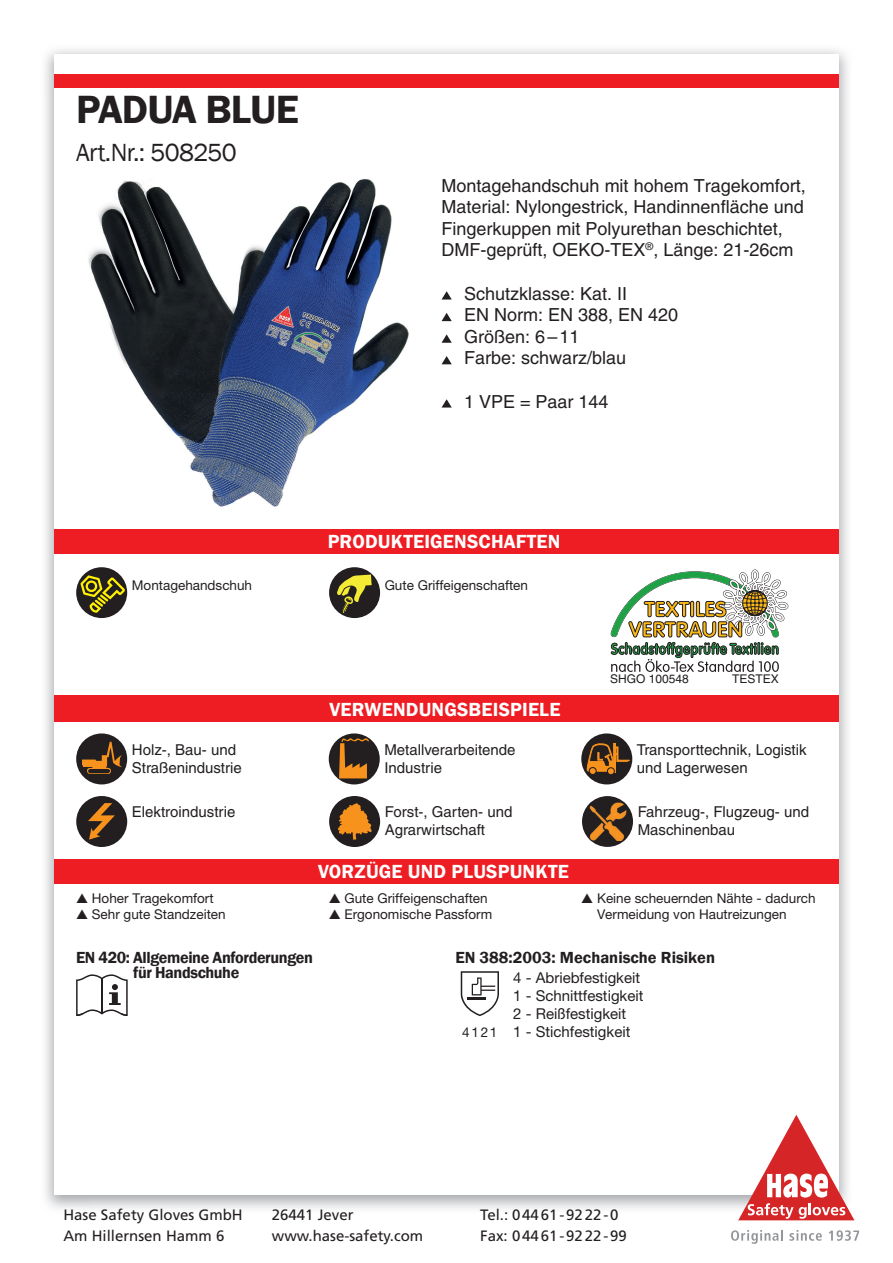
<style>
.page{position:relative;width:893px;height:1263px;background:#fff}
.page>*{position:absolute;margin:0;border:0;box-sizing:border-box;transform-origin:0 0}
.t1{font:600 40.5px "Franklin Gothic";letter-spacing:-.02em;color:#231f20}
.t2{font:25.5px "Franklin Gothic";letter-spacing:-.025em;color:#231f20}
.t3{font:600 19.5px "Franklin Gothic";letter-spacing:.01em;color:#fff}
.t4{font:18px/21.6px "Helvetica AFF";color:#231f20}
.t5{font:600 16.5px/15px "Franklin Gothic";letter-spacing:-.025em;color:#231f20}
.t6{font:600 16.5px "Franklin Gothic";color:#231f20}
.t7{font:15px/18px "Helvetica AFF";color:#231f20}
.t8{font:15px/21px "Frutiger";color:#231f20}
.t9{font:15px "Helvetica Neue AFF 55 Roman";color:#231f20}
.t10{font:13.5px/16.2px "Helvetica Neue AFF 55 Roman";color:#231f20}
.t11{font:12px "Helvetica AFF";color:#231f20}
.s1{font-size:13.5px}
</style>
<div class="page">
<div style="left:54px;top:74px;width:785px;height:14px;background:#ee1d23"></div>
<svg style="left:738px;top:1115px;width:116px;height:105px"></svg>
<svg style="left:731px;top:1230px;width:52px;height:14px"></svg>
<svg style="left:789px;top:1230px;width:33px;height:11px"></svg>
<svg style="left:829px;top:1230px;width:30px;height:11px"></svg>
<div style="left:54px;top:529px;width:785px;height:25px;background:#ee1d23"></div>
<div style="left:54px;top:696px;width:785px;height:26px;background:#ee1d23"></div>
<div style="left:54px;top:858px;width:785px;height:25px;background:#ee1d23"></div>
<img style="left:88px;top:179px;width:320px;height:328px">
<svg style="left:442px;top:291px;width:10px;height:9px"></svg>
<svg style="left:442px;top:313px;width:10px;height:8px"></svg>
<svg style="left:442px;top:334px;width:10px;height:9px"></svg>
<svg style="left:442px;top:356px;width:10px;height:8px"></svg>
<svg style="left:442px;top:399px;width:10px;height:9px"></svg>
<div style="left:76px;top:733px;width:51px;height:51px;background:#231f20;border-radius:50%"></div>
<svg style="left:82px;top:742px;width:40px;height:32px"></svg>
<div style="left:329px;top:733px;width:51px;height:51px;background:#231f20;border-radius:50%"></div>
<svg style="left:339px;top:737px;width:30px;height:41px"></svg>
<div style="left:581px;top:733px;width:51px;height:51px;background:#231f20;border-radius:50%"></div>
<svg style="left:586px;top:742px;width:44px;height:30px"></svg>
<div style="left:589px;top:767px;width:7px;height:7px;background:#f7931d;border-radius:50%"></div>
<div style="left:589px;top:767px;width:8px;height:8px;border:1px solid #231f20;border-radius:50%"></div>
<div style="left:607px;top:768px;width:7px;height:7px;background:#f7931d;border-radius:50%"></div>
<div style="left:607px;top:767px;width:8px;height:8px;border:1px solid #231f20;border-radius:50%"></div>
<div style="left:76px;top:796px;width:51px;height:51px;background:#231f20;border-radius:50%"></div>
<svg style="left:88px;top:803px;width:27px;height:36px"></svg>
<div style="left:329px;top:796px;width:51px;height:51px;background:#231f20;border-radius:50%"></div>
<svg style="left:338px;top:803px;width:34px;height:36px"></svg>
<div style="left:582px;top:796px;width:51px;height:51px;background:#231f20;border-radius:50%"></div>
<img style="left:590px;top:802px;width:36px;height:39px">
<svg style="left:76px;top:974px;width:52px;height:42px"></svg>
<svg style="left:461px;top:971px;width:38px;height:45px"></svg>
<div style="left:76px;top:567px;width:51px;height:51px;background:#231f20;border-radius:50%"></div>
<svg style="left:80px;top:575px;width:45px;height:38px"></svg>
<div style="left:329px;top:567px;width:51px;height:51px;background:#231f20;border-radius:50%"></div>
<svg style="left:337px;top:574px;width:35px;height:39px"></svg>
<svg style="left:610px;top:569px;width:179px;height:103px"></svg>
<h1 class="t1" style="left:76px;top:84px;width:224px">PADUA BLUE</h1>
<h2 class="t2" style="left:76px;top:136px;width:162px">Art.Nr.: 508250</h2>
<p class="t4" style="left:442px;top:174px;width:366px">Montagehandschuh mit hohem Tragekomfort, Material: Nylongestrick, Handinnenfläche und Fingerkuppen mit Polyurethan beschichtet, DMF-geprüft, OEKO-TEX<sup>®</sup>, Länge: 21-26cm</p>
<p class="t4" style="left:464px;top:282px;width:216px">Schutzklasse: Kat. II<br>EN Norm: EN 388, EN 420<br>Größen: 6 – 11<br>Farbe: schwarz/blau</p>
<p class="t4" style="left:464px;top:390px;width:146px">1 VPE = Paar 144</p>
<p class="t3" style="left:328px;top:530px;width:234px">PRODUKTEIGENSCHAFTEN</p>
<p class="t10" style="left:132px;top:576px;width:122px">Montagehandschuh</p>
<p class="t10" style="left:385px;top:576px;width:145px">Gute Griffeigenschaften</p>
<p class="t3" style="left:330px;top:697px;width:232px">VERWENDUNGSBEISPIELE</p>
<p class="t11" style="left:610px;top:671px;width:80px">SHGO 100548</p>
<p class="t11" style="left:732px;top:671px;width:48px">TESTEX</p>
<p class="t7" style="left:132px;top:741px;width:112px">Holz-, Bau- und<br>Straßenindustrie</p>
<p class="t7" style="left:384px;top:741px;width:133px">Metallverarbeitende<br>Industrie</p>
<p class="t7" style="left:637px;top:741px;width:171px">Transporttechnik, Logistik und Lagerwesen</p>
<p class="t7" style="left:132px;top:803px;width:105px">Elektroindustrie</p>
<p class="t7" style="left:385px;top:803px;width:129px">Forst-, Garten- und<br>Agrarwirtschaft</p>
<p class="t7" style="left:638px;top:803px;width:173px">Fahrzeug-, Flugzeug- und<br>Maschinenbau</p>
<p class="t10" style="left:76px;top:890px;width:139px">▲ Hoher Tragekomfort</p>
<p class="t10" style="left:76px;top:906px;width:151px">▲ Sehr gute Standzeiten</p>
<p class="t3" style="left:318px;top:859px;width:252px">VORZÜGE UND PLUSPUNKTE</p>
<p class="t10" style="left:329px;top:890px;width:161px">▲ Gute Griffeigenschaften</p>
<p class="t10" style="left:329px;top:906px;width:165px">▲ Ergonomische Passform</p>
<p class="t10" style="left:597px;top:890px;width:220px;text-indent:-16px">▲ Keine scheuernden Nähte - dadurch<br>Vermeidung von Hautreizungen</p>
<p class="t5" style="left:133px;top:950px;width:181px;text-indent:-57px">EN 420: Allgemeine Anforderungen für Handschuhe</p>
<p class="t6" style="left:455px;top:947px;width:261px">EN 388:2003: Mechanische Risiken</p>
<p class="t9" style="left:513px;top:968px;width:128px">4 - Abriebfestigkeit</p>
<p class="t9" style="left:513px;top:986px;width:132px">1 - Schnittfestigkeit</p>
<p class="t9" style="left:513px;top:1004px;width:115px">2 - Reißfestigkeit</p>
<p class="t9" style="left:462px;top:1022px;width:170px"><span class="s1">4 1 2 1</span> 1 - Stichfestigkeit</p>
<p class="t8" style="left:63px;top:1204px;width:181px">Hase Safety Gloves GmbH<br>Am Hillernsen Hamm 6</p>
<p class="t8" style="left:272px;top:1204px;width:153px">26441 Jever www.hase-safety.com</p>
<p class="t8" style="left:480px;top:1204px;width:148px">Tel.: 0 44 61 - 92 22 - 0<br>Fax: 0 44 61 - 92 22 - 99</p>
</div>
